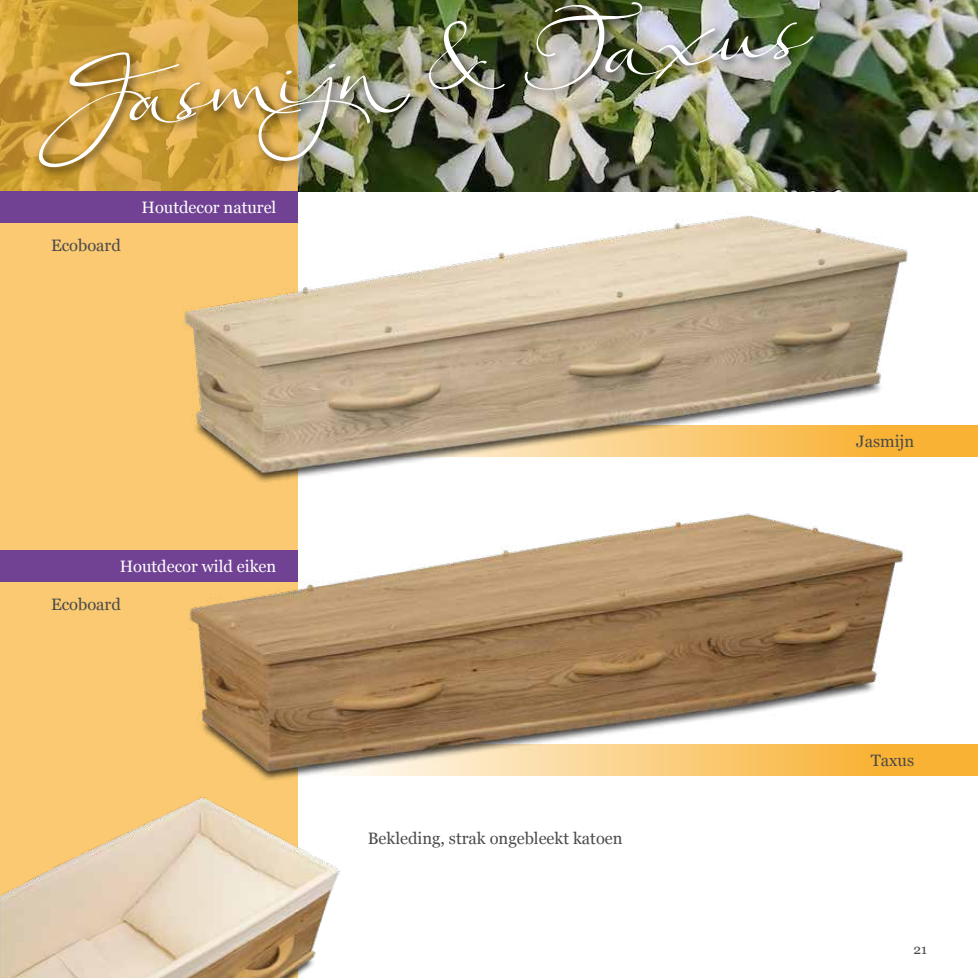
<style>
.page{position:relative;width:978px;height:978px;background:#fff}
.page>*{position:absolute;margin:0;border:0;box-sizing:border-box;transform-origin:0 0}
.t1{font:120px "Ability";color:#fff}
.t2{font:16.5px "Georgia";color:#4a4a49}
.t3{font:16.5px "Georgia";color:#fff}
.t4{font:13.5px "Georgia";color:#4a4a49}
</style>
<div class="page">
<div style="left:315px;top:744px;width:663px;height:32px;background:#f9b234"></div>
<div style="left:315px;top:425px;width:663px;height:32px;background:#f9b234"></div>
<img style="left:298px;top:0;width:680px;height:191px">
<svg style="left:0;top:0;width:298px;height:787px;background:#f5c46b"></svg>
<div style="left:35px;top:0;width:789px;height:179px;background:#000;opacity:.75"></div>
<img style="left:0;top:787px;width:341px;height:191px">
<div style="left:0;top:191px;width:298px;height:32px;background:#714293"></div>
<div style="left:0;top:550px;width:298px;height:32px;background:#714293"></div>
<img style="left:165px;top:213px;width:743px;height:284px">
<img style="left:171px;top:502px;width:733px;height:292px">
<h1 class="t1" style="left:29px;top:43px;width:772px;rotate:-6deg">Jasmijn &amp; Taxus</h1>
<p class="t2" style="left:51px;top:233px;width:71px">Ecoboard</p>
<p class="t3" style="left:142px;top:195px;width:136px">Houtdecor naturel</p>
<p class="t3" style="left:120px;top:554px;width:158px">Houtdecor wild eiken</p>
<p class="t2" style="left:51px;top:592px;width:71px">Ecoboard</p>
<p class="t2" style="left:368px;top:826px;width:256px">Bekleding, strak ongebleekt katoen</p>
<p class="t2" style="left:856px;top:429px;width:59px">Jasmijn</p>
<p class="t2" style="left:871px;top:748px;width:45px">Taxus</p>
<p class="t4" style="left:913px;top:940px;width:15px">21</p>
</div>
